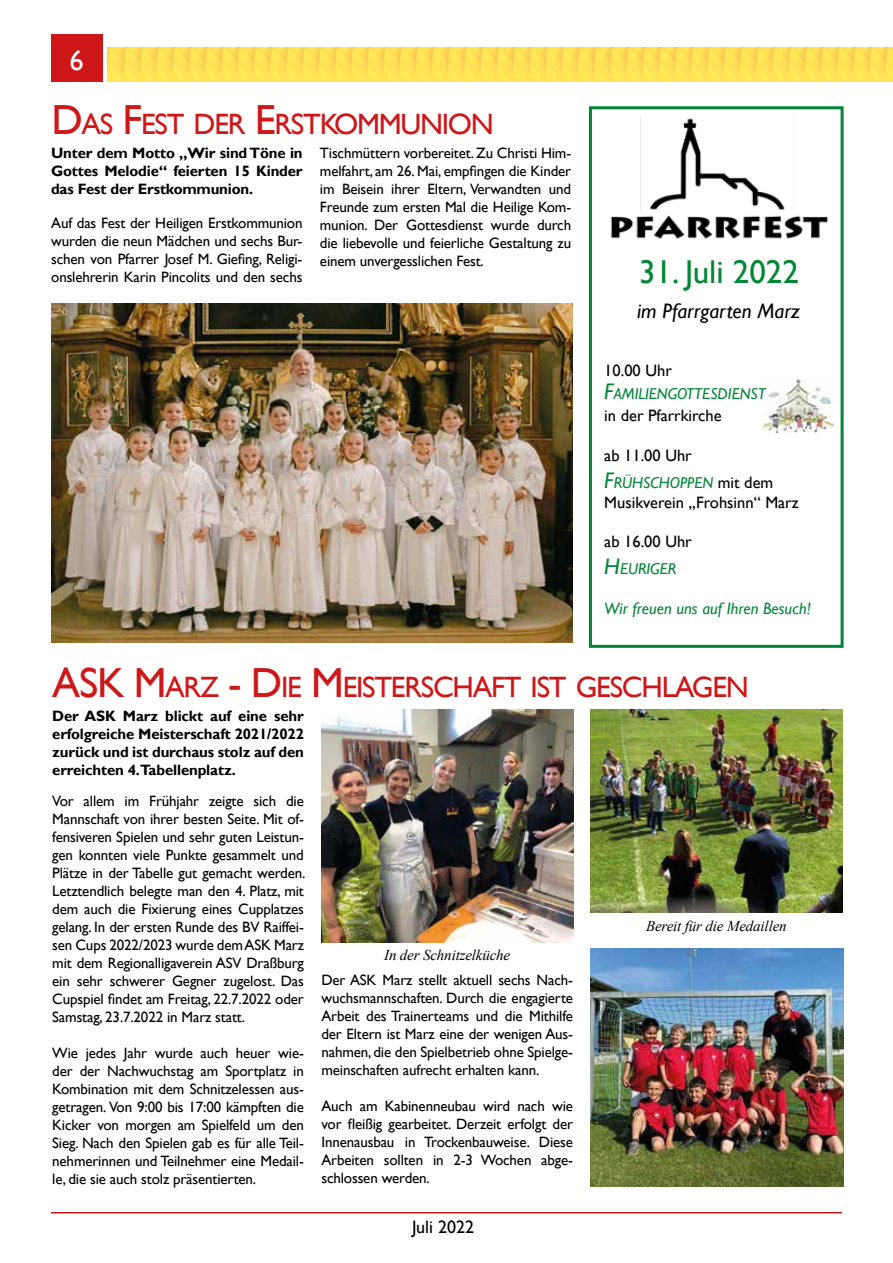
<style>
.page{position:relative;width:893px;height:1263px;background:#fff}
.page>*{position:absolute;margin:0;border:0;box-sizing:border-box;transform-origin:0 0}
.t1{font:42px "Gill Sans";color:#cd1719}
.t2{font:33px "Gill Sans";color:#008736}
.t3{font:29.4px "Gill Sans";letter-spacing:-.045em;color:#cd1719}
.t4{font:28.5px "Gill Sans";color:#fff}
.t5{font:italic 21px "Gill Sans";color:#000}
.t6{font:18px "Gill Sans";color:#000}
.t7{font:16.5px "Gill Sans";color:#000}
.t8{font:italic 16.5px "Gill Sans";color:#008636}
.t9{font:italic 15.75px "Gill Sans";color:#008636}
.t10{font:15px/18px "Gill Sans";letter-spacing:-.01em;color:#000;text-align:justify}
.t11{font:700 15px/18px "Gill Sans";letter-spacing:-.01em;color:#000;text-align:justify}
.t12{font:italic 15px "Times New Roman";letter-spacing:-.01em;color:#000}
.s1{font-size:42px}
.s2{font-size:22.5px}
.s3{font-style:normal;font-size:16.5px;color:#000}
</style>
<div class="page">
<hr style="left:51px;top:1212px;width:791px;height:1px;background:#bb1818">
<div style="left:51px;top:34px;width:51px;height:47px;background:#cd1719"></div>
<img style="left:107px;top:48px;width:786px;height:34px">
<div style="left:589px;top:106px;width:255px;height:542px;border:3px solid #008636"></div>
<img style="left:51px;top:304px;width:521px;height:339px">
<img style="left:591px;top:710px;width:252px;height:202px">
<img style="left:321px;top:710px;width:252px;height:232px">
<img style="left:590px;top:948px;width:254px;height:238px">
<img style="left:762px;top:379px;width:72px;height:53px">
<img style="left:610px;top:117px;width:218px;height:122px">
<h3 class="t4" style="left:69px;top:44px;width:16px">6</h3>
<h3 class="t3" style="left:51px;top:107px;width:444px"><span class="s1">D</span>AS <span class="s1">F</span>EST DER <span class="s1">E</span>RSTKOMMUNION</h3>
<p class="t11" style="left:51px;top:145px;width:253px">Unter dem Motto „Wir sind Töne in Gottes Melodie“ feierten 15 Kinder das Fest der Erstkommunion.</p>
<p class="t10" style="left:320px;top:144px;width:253px">Tischmüttern vorbereitet. Zu Christi Him&shy;melfahrt, am 26. Mai, empfingen die Kinder im Beisein ihrer Eltern, Verwandten und Freunde zum ersten Mal die Heilige Kom&shy;munion. Der Gottesdienst wurde durch die liebevolle und feierliche Gestaltung zu einem unvergesslichen Fest.</p>
<p class="t10" style="left:51px;top:215px;width:253px">Auf das Fest der Heiligen Erstkommunion wurden die neun Mädchen und sechs Bur&shy;schen von Pfarrer Josef M. Giefing, Religi&shy;onslehrerin Karin Pincolits und den sechs</p>
<h2 class="t2" style="left:639px;top:253px;width:161px">31. Juli 2022</h2>
<h3 class="t5" style="left:637px;top:298px;width:165px">im Pfarrgarten Marz</h3>
<p class="t7" style="left:604px;top:361px;width:69px">10.00 Uhr</p>
<p class="t9" style="left:604px;top:384px;width:163px"><span class="s2">F</span>AMILIENGOTTESDIENST</p>
<p class="t7" style="left:604px;top:406px;width:119px">in der Pfarrkirche</p>
<p class="t7" style="left:604px;top:446px;width:89px">ab 11.00 Uhr</p>
<p class="t9" style="left:604px;top:473px;width:170px"><span class="s2">F</span>RÜHSCHOPPEN <span class="s3">mit dem</span></p>
<p class="t7" style="left:604px;top:492px;width:196px">Musikverein „Frohsinn“ Marz</p>
<p class="t7" style="left:604px;top:532px;width:89px">ab 16.00 Uhr</p>
<p class="t9" style="left:604px;top:560px;width:73px"><span class="s2">H</span>EURIGER</p>
<p class="t8" style="left:604px;top:598px;width:208px">Wir freuen uns auf Ihren Besuch!</p>
<h1 class="t1" style="left:52px;top:658px;width:26px">ASK</h1>
<h3 class="t3" style="left:134px;top:670px;width:617px"><span class="s1">M</span>ARZ <span class="s1">- D</span> IE <span class="s1">M</span> EISTERSCHAFT IST GESCHLAGEN</h3>
<p class="t11" style="left:52px;top:707px;width:253px">Der ASK Marz blickt auf eine sehr erfolgreiche Meisterschaft 2021/2022 zurück und ist durchaus stolz auf den erreichten 4.Tabellenplatz.</p>
<p class="t10" style="left:52px;top:792px;width:255px">Vor allem im Frühjahr zeigte sich die Mannschaft von ihrer besten Seite. Mit of&shy;fensiveren Spielen und sehr guten Leistun&shy;gen konnten viele Punkte gesammelt und Plätze in der Tabelle gut gemacht werden.<br>Letztendlich belegte man den 4. Platz, mit dem auch die Fixierung eines Cupplatzes gelang. In der ersten Runde des BV Raiffei&shy;sen Cups 2022/2023 wurde dem ASK Marz mit dem Regionalligaverein ASV Draßburg ein sehr schwerer Gegner zugelost. Das Cupspiel findet am Freitag, 22.7.2022 oder Samstag, 23.7.2022 in Marz statt.</p>
<p class="t10" style="left:52px;top:1044px;width:253px">Wie jedes Jahr wurde auch heuer wie&shy;der der Nachwuchstag am Sportplatz in Kombination mit dem Schnitzelessen aus&shy;getragen. Von 9:00 bis 17:00 kämpften die Kicker von morgen am Spielfeld um den Sieg. Nach den Spielen gab es für alle Teil&shy;nehmerinnen und Teilnehmer eine Medail&shy;le, die sie auch stolz präsentierten.</p>
<p class="t12" style="left:646px;top:915px;width:142px">Bereit für die Medaillen</p>
<p class="t12" style="left:384px;top:945px;width:128px">In der Schnitzelküche</p>
<p class="t10" style="left:321px;top:971px;width:253px">Der ASK Marz stellt aktuell sechs Nach&shy;wuchsmannschaften. Durch die engagierte Arbeit des Trainerteams und die Mithilfe der Eltern ist Marz eine der wenigen Aus&shy;nahmen, die den Spielbetrieb ohne Spielge&shy;meinschaften aufrecht erhalten kann.</p>
<p class="t10" style="left:321px;top:1097px;width:253px">Auch am Kabinenneubau wird nach wie vor fleißig gearbeitet. Derzeit erfolgt der Innenausbau in Trockenbauweise. Diese Arbeiten sollten in 2-3 Wochen abge&shy;schlossen werden.</p>
<p class="t6" style="left:412px;top:1216px;width:64px">Juli 2022</p>
</div>
